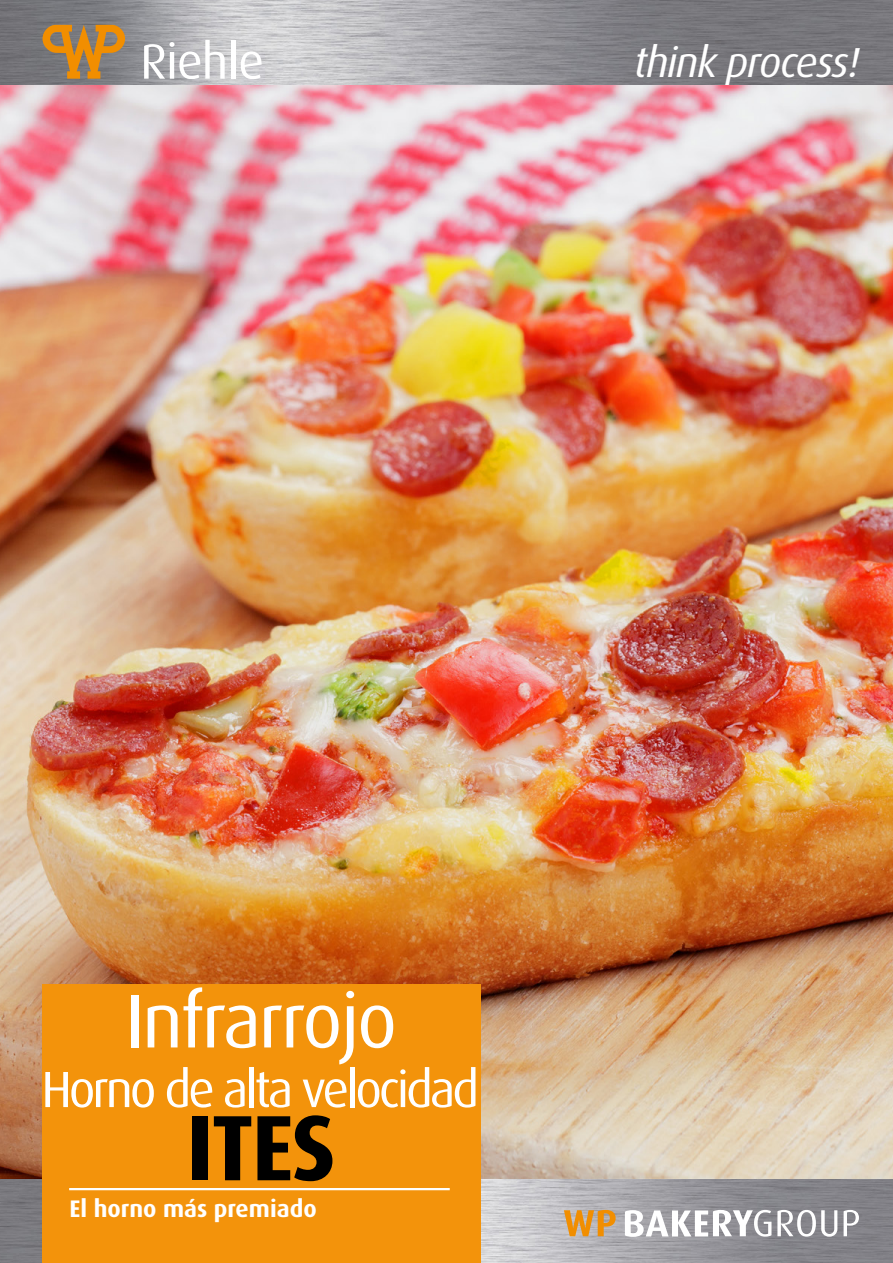
<style>
.page{position:relative;width:893px;height:1263px;background:#fff}
.page>*{position:absolute;margin:0;border:0;box-sizing:border-box;transform-origin:0 0}
.t1{font:700 93px "Dax Pro";color:#000}
.t2{font:76.5px "Dax Pro";letter-spacing:-.03em;color:#fff}
.t3{font:51px "Dax Pro";letter-spacing:-.06em;color:#fff}
.t4{font:italic 42px "Dax Pro";letter-spacing:-.03em;color:#fff}
.t5{font:700 24px "Dax Pro";color:#fff}
</style>
<div class="page">
<img style="left:0;top:0;width:893px;height:1263px">
<svg style="left:43px;top:25px;width:82px;height:53px;background:#af8345"></svg>
<svg style="left:144px;top:40px;width:81px;height:38px"></svg>
<hr style="left:231px;top:40px;width:4px;height:38px;background:#fff">
<svg style="left:241px;top:52px;width:21px;height:26px"></svg>
<svg style="left:564px;top:1210px;width:52px;height:26px"></svg>
<svg style="left:625px;top:1210px;width:146px;height:27px"></svg>
<svg style="left:777px;top:1210px;width:60px;height:27px"></svg>
<svg style="left:844px;top:1210px;width:15px;height:26px"></svg>
<img style="left:0;top:85px;width:893px;height:1093px">
<div style="left:42px;top:984px;width:439px;height:279px;background:#f3930b"></div>
<hr style="left:69px;top:1188px;width:381px;height:2px;background:#fff">
<p class="t4" style="left:634px;top:36px;width:228px">think process!</p>
<h2 class="t2" style="left:125px;top:973px;width:273px">Infrarrojo</h2>
<p class="t3" style="left:41px;top:1057px;width:439px">Horno de alta velocidad</p>
<h1 class="t1" style="left:186px;top:1088px;width:152px">ITES</h1>
<p class="t5" style="left:70px;top:1193px;width:249px">El horno más premiado</p>
</div>
